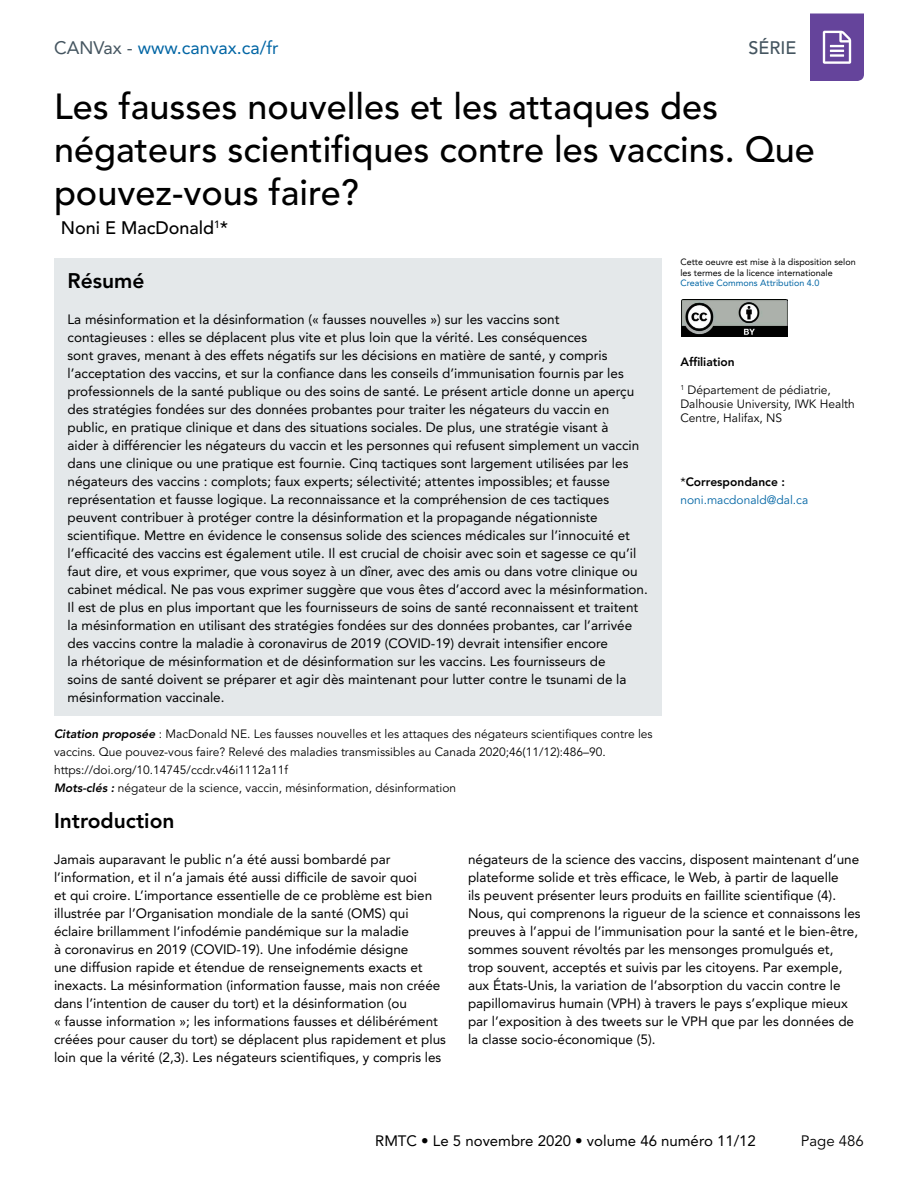
<style>
.page{position:relative;width:918px;height:1188px;background:#fff}
.page>*{position:absolute;margin:0;border:0;box-sizing:border-box;transform-origin:0 0}
.t1{font:500 36px/43.2px "Avenir LT Std";color:#000}
.t2{font:800 21px "Avenir LT Std";color:#000}
.t3{font:18px "Avenir LT Std";color:#0065a4}
.t4{font:500 18px "Avenir LT Std";color:#000}
.t5{font:500 18px "Avenir LT Std";color:#455560}
.t6{font:15px "Avenir LT Std";color:#000}
.t7{font:15px "Avenir LT Std";color:#000}
.t8{font:13.5px/18px "Avenir LT Std";color:#000}
.t9{font:12px/18px "Avenir LT Std";color:#000}
.t10{font:12px/18px "Avenir LT Std";color:#0065a4}
.t11{font:800 12px "Avenir LT Std";color:#000}
.t12{font:9px/10.5px "Avenir LT Std";color:#000}
.t13{font:9px "Avenir LT Std";color:#0065a4}
.s1{color:#455560}
.s2{color:#000}
.s3{font-weight:800;color:#000}
.s4{font-weight:800;font-style:italic}
</style>
<div class="page">
<svg style="left:810px;top:14px;width:54px;height:67px;background:#7658a6"></svg>
<div style="left:54px;top:258px;width:608px;height:458px;background:#e4e8ea"></div>
<img style="left:682px;top:299px;width:105px;height:37px">
<h3 class="t3" style="left:54px;top:37px;width:226px"><span class="s1">CANVax -</span> www.canvax.ca/fr</h3>
<h3 class="t5" style="left:748px;top:37px;width:50px">SÉRIE</h3>
<h1 class="t1" style="left:54px;top:86px;width:762px">Les fausses nouvelles et les attaques des négateurs scientifiques contre les vaccins. Que pouvez-vous faire?</h1>
<h3 class="t4" style="left:61px;top:217px;width:169px">Noni E MacDonald<sup>1</sup>*</h3>
<h2 class="t2" style="left:68px;top:268px;width:78px">Résumé</h2>
<p class="t8" style="left:68px;top:310px;width:582px">La mésinformation et la désinformation (« fausses nouvelles ») sur les vaccins sont<br>contagieuses : elles se déplacent plus vite et plus loin que la vérité. Les conséquences<br>sont graves, menant à des effets négatifs sur les décisions en matière de santé, y compris l’acceptation des vaccins, et sur la confiance dans les conseils d’immunisation fournis par les professionnels de la santé publique ou des soins de santé. Le présent article donne un aperçu des stratégies fondées sur des données probantes pour traiter les négateurs du vaccin en public, en pratique clinique et dans des situations sociales. De plus, une stratégie visant à<br>aider à différencier les négateurs du vaccin et les personnes qui refusent simplement un vaccin dans une clinique ou une pratique est fournie. Cinq tactiques sont largement utilisées par les négateurs des vaccins : complots; faux experts; sélectivité; attentes impossibles; et fausse représentation et fausse logique. La reconnaissance et la compréhension de ces tactiques peuvent contribuer à protéger contre la désinformation et la propagande négationniste scientifique. Mettre en évidence le consensus solide des sciences médicales sur l’innocuité et l’efficacité des vaccins est également utile. Il est crucial de choisir avec soin et sagesse ce qu’il faut dire, et vous exprimer, que vous soyez à un dîner, avec des amis ou dans votre clinique ou cabinet médical. Ne pas vous exprimer suggère que vous êtes d’accord avec la mésinformation.<br>Il est de plus en plus important que les fournisseurs de soins de santé reconnaissent et traitent la mésinformation en utilisant des stratégies fondées sur des données probantes, car l’arrivée des vaccins contre la maladie à coronavirus de 2019 (COVID-19) devrait intensifier encore<br>la rhétorique de mésinformation et de désinformation sur les vaccins. Les fournisseurs de<br>soins de santé doivent se préparer et agir dès maintenant pour lutter contre le tsunami de la mésinformation vaccinale.</p>
<p class="t12" style="left:680px;top:257px;width:177px">Cette oeuvre est mise à la disposition selon les termes de la licence internationale</p>
<p class="t13" style="left:680px;top:278px;width:141px">Creative Commons Attribution 4.0</p>
<p class="t11" style="left:680px;top:354px;width:56px">Affiliation</p>
<p class="t9" style="left:680px;top:383px;width:176px;line-height:14.4px"><sup>1</sup> Département de pédiatrie,<br>Dalhousie University, IWK Health<br>Centre, Halifax, NS</p>
<p class="t10" style="left:680px;top:473px;width:129px"><span class="s2">*</span><span class="s3">Correspondance : </span>noni.macdonald@dal.ca</p>
<p class="t9" style="left:54px;top:725px;width:600px"><span class="s4">Citation proposée</span> : MacDonald NE. Les fausses nouvelles et les attaques des négateurs scientifiques contre les vaccins. Que pouvez-vous faire? Relevé des maladies transmissibles au Canada 2020;46(11/12):486–90. https://doi.org/10.14745/ccdr.v46i1112a11f<br><span class="s4">Mots-clés :</span> négateur de la science, vaccin, mésinformation, désinformation</p>
<h2 class="t2" style="left:54px;top:808px;width:122px">Introduction</h2>
<p class="t8" style="left:54px;top:850px;width:393px">Jamais auparavant le public n’a été aussi bombardé par l’information, et il n’a jamais été aussi difficile de savoir quoi<br>et qui croire. L’importance essentielle de ce problème est bien illustrée par l’Organisation mondiale de la santé (OMS) qui éclaire brillamment l’infodémie pandémique sur la maladie<br>à coronavirus en 2019 (COVID-19). Une infodémie désigne<br>une diffusion rapide et étendue de renseignements exacts et inexacts. La mésinformation (information fausse, mais non créée dans l’intention de causer du tort) et la désinformation (ou<br>« fausse information »; les informations fausses et délibérément créées pour causer du tort) se déplacent plus rapidement et plus loin que la vérité (2,3). Les négateurs scientifiques, y compris les</p>
<p class="t8" style="left:468px;top:850px;width:394px">négateurs de la science des vaccins, disposent maintenant d’une plateforme solide et très efficace, le Web, à partir de laquelle<br>ils peuvent présenter leurs produits en faillite scientifique (4).<br>Nous, qui comprenons la rigueur de la science et connaissons les preuves à l’appui de l’immunisation pour la santé et le bien-être, sommes souvent révoltés par les mensonges promulgués et, trop souvent, acceptés et suivis par les citoyens. Par exemple, aux États-Unis, la variation de l’absorption du vaccin contre le papillomavirus humain (VPH) à travers le pays s’explique mieux par l’exposition à des tweets sur le VPH que par les données de la classe socio-économique (5).</p>
<p class="t6" style="left:375px;top:1133px;width:382px">RMTC • Le 5 novembre 2020 • volume 46 numéro 11/12</p>
<p class="t7" style="left:801px;top:1133px;width:65px">Page 486</p>
</div>
